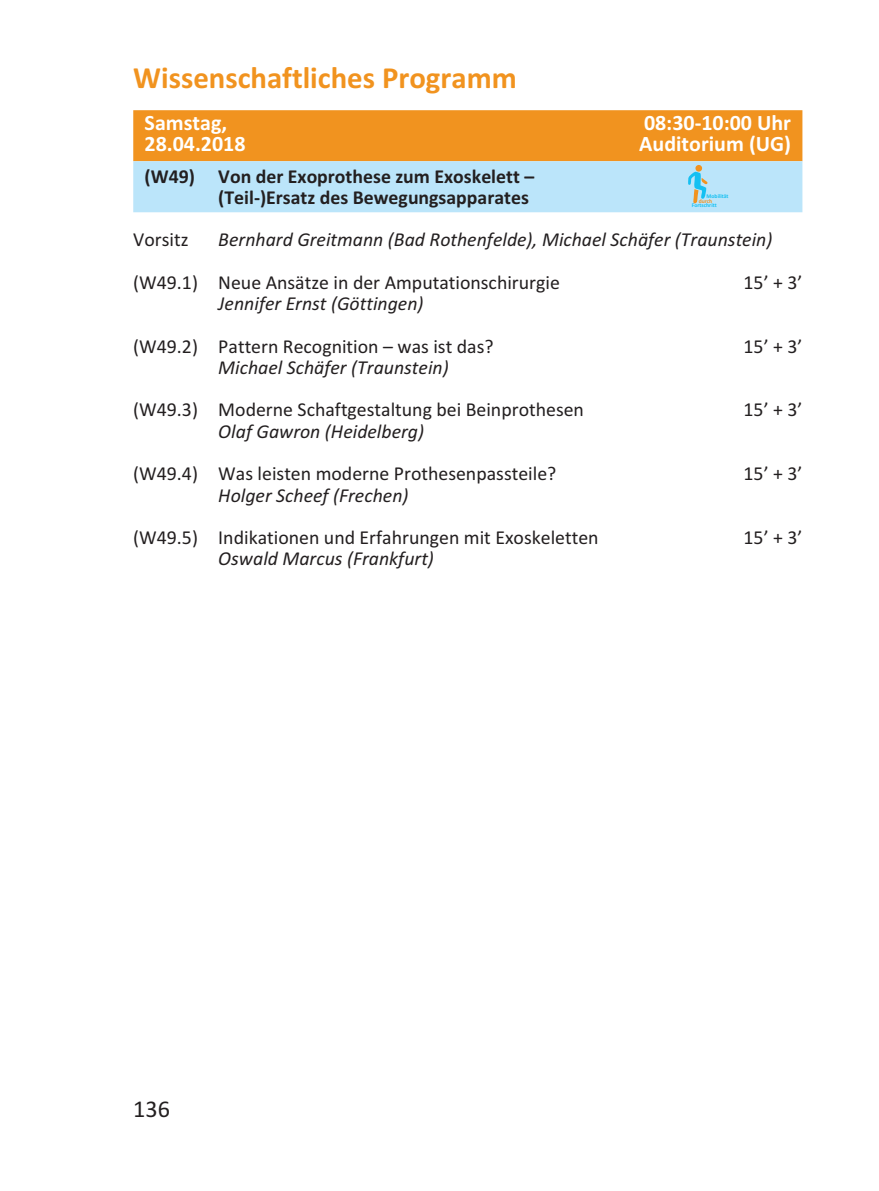
<style>
.page{position:relative;width:879px;height:1191px;background:#fff}
.page>*{position:absolute;margin:0;border:0;box-sizing:border-box;transform-origin:0 0}
.t1{font:700 30.8px "Calibri";color:#f1931f}
.t2{font:24.2px "Calibri";color:#231f20}
.t3{font:700 22px "Calibri";color:#fff}
.t4{font:19.8px "Calibri";color:#231f20}
.t5{font:italic 19.8px "Calibri";color:#231f20}
.t6{font:700 19.8px/21.2px "Calibri";color:#231f20;text-align:right}
.t7{font:700 5.6px "Calibri";color:#15c0f2}
.t8{font:700 5.6px "Calibri";color:#f1931f}
</style>
<div class="page">
<div style="left:133px;top:110px;width:669px;height:51px;background:#f1931f"></div>
<div style="left:133px;top:161px;width:669px;height:51px;background:#bbe5fa"></div>
<svg style="left:688px;top:165px;width:20px;height:39px"></svg>
<h1 class="t1" style="left:133px;top:59px;width:385px">Wissenschaftliches Programm</h1>
<p class="t3" style="left:145px;top:110px;width:84px">Samstag,</p>
<p class="t3" style="left:644px;top:110px;width:149px">08:30-10:00 Uhr</p>
<p class="t3" style="left:145px;top:131px;width:102px">28.04.2018</p>
<p class="t3" style="left:639px;top:131px;width:153px">Auditorium (UG)</p>
<p class="t6" style="left:145px;top:165px;width:391px">(W49) Von der Exoprothese zum Exoskelett – (Teil-)Ersatz des Bewegungsapparates</p>
<p class="t4" style="left:133px;top:228px;width:57px">Vorsitz</p>
<p class="t5" style="left:218px;top:228px;width:556px">Bernhard Greitmann (Bad Rothenfelde), Michael Schäfer (Traunstein)</p>
<p class="t4" style="left:133px;top:270px;width:428px">(W49.1) Neue Ansätze in der Amputationschirurgie</p>
<p class="t4" style="left:743px;top:270px;width:60px">15’ + 3’</p>
<p class="t5" style="left:218px;top:292px;width:207px">Jennifer Ernst (Göttingen)</p>
<p class="t4" style="left:133px;top:334px;width:362px">(W49.2) Pattern Recognition – was ist das?</p>
<p class="t4" style="left:743px;top:334px;width:60px">15’ + 3’</p>
<p class="t5" style="left:218px;top:355px;width:232px">Michael Schäfer (Traunstein)</p>
<p class="t4" style="left:133px;top:398px;width:452px">(W49.3) Moderne Schaftgestaltung bei Beinprothesen</p>
<p class="t4" style="left:743px;top:398px;width:60px">15’ + 3’</p>
<p class="t5" style="left:218px;top:419px;width:207px">Olaf Gawron (Heidelberg)</p>
<p class="t4" style="left:133px;top:462px;width:424px">(W49.4) Was leisten moderne Prothesenpassteile?</p>
<p class="t4" style="left:743px;top:462px;width:60px">15’ + 3’</p>
<p class="t5" style="left:218px;top:483px;width:192px">Holger Scheef (Frechen)</p>
<p class="t4" style="left:133px;top:525px;width:467px">(W49.5) Indikationen und Erfahrungen mit Exoskeletten</p>
<p class="t4" style="left:743px;top:525px;width:60px">15’ + 3’</p>
<p class="t5" style="left:218px;top:547px;width:217px">Oswald Marcus (Frankfurt)</p>
<p class="t7" style="left:706px;top:193px;width:23px">Mobilität</p>
<p class="t8" style="left:699px;top:198px;width:15px">durch</p>
<p class="t7" style="left:692px;top:202px;width:26px">Fortschritt</p>
<p class="t2" style="left:133px;top:1094px;width:38px">136</p>
</div>
